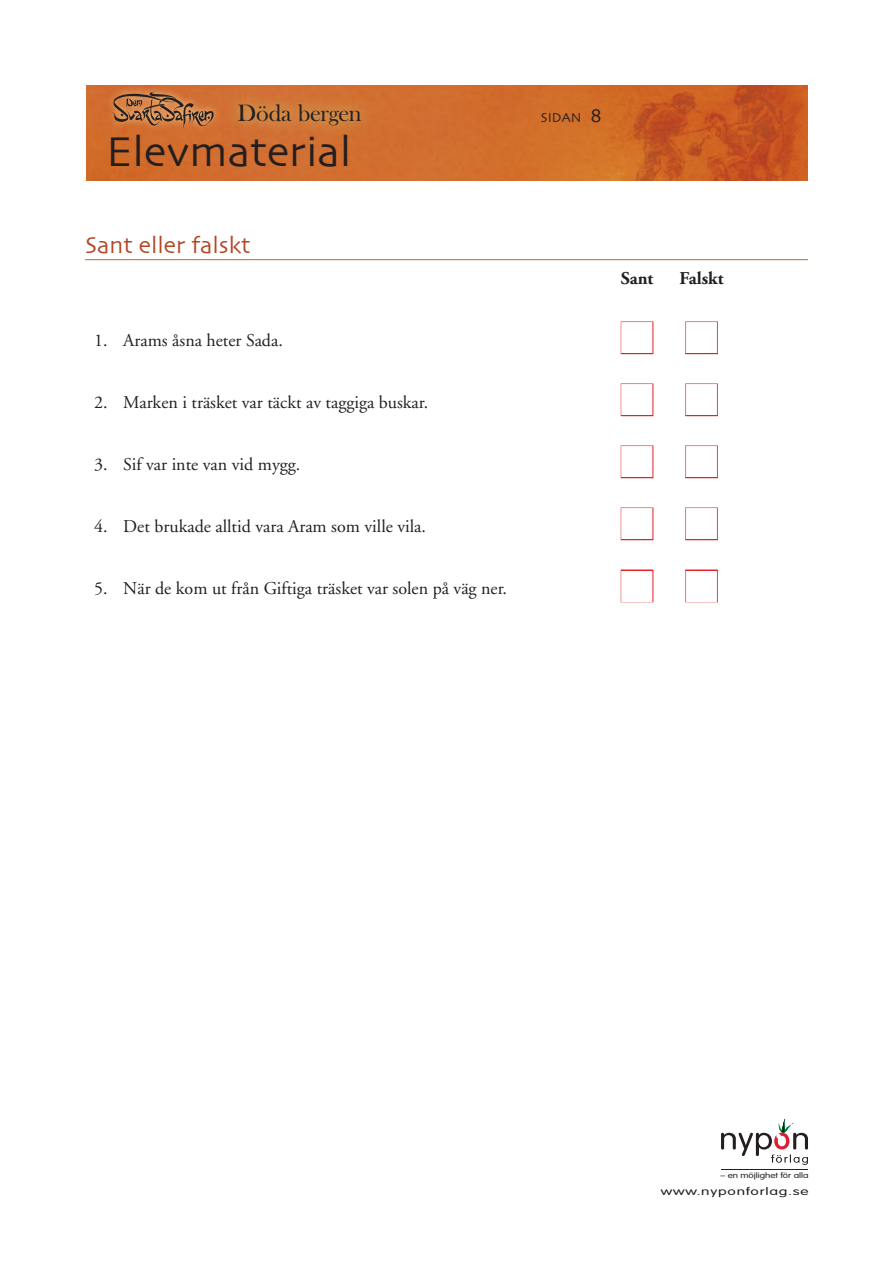
<style>
.page{position:relative;width:893px;height:1263px;background:#fff}
.page>*{position:absolute;margin:0;border:0;box-sizing:border-box;transform-origin:0 0}
.t1{font:43.5px "Skia";color:#231f20}
.t2{font:24.45px "Baskerville Old Fac D";letter-spacing:-.01em;color:#231f20}
.t3{font:24px "Skia";color:#b44624}
.t4{font:18px "Adobe Garamond";color:#231f20}
.t5{font:700 18px "Adobe Garamond";color:#231f20}
.t6{font:13.5px "Skia";color:#231f20}
.t7{font:300 10.5px "VAG Rounded";letter-spacing:.05em;color:#231f20;scale:1.48 1}
.t8{font:300 7.65px "VAG Rounded";letter-spacing:-.005em;color:#231f20;scale:1.28 1}
.s1{font-size:19.5px}
</style>
<div class="page">
<div style="left:86px;top:85px;width:420px;height:95px;background:#d26e2f"></div>
<img style="left:506px;top:85px;width:302px;height:95px">
<svg style="left:721px;top:1118px;width:87px;height:47px"></svg>
<hr style="left:721px;top:1170px;width:87px;height:1px;background:#231f20">
<svg style="left:226px;top:91px;width:148px;height:47px;background:#d07738"></svg>
<svg style="left:106px;top:85px;width:115px;height:48px;background:#d16e31"></svg>
<img style="left:107px;top:92px;width:109px;height:35px">
<hr style="left:85px;top:259px;width:723px;height:1px;background:#cf6123">
<div style="left:621px;top:321px;width:32px;height:33px;border:2px solid #e61e25"></div>
<div style="left:685px;top:321px;width:33px;height:33px;border:2px solid #e61e25"></div>
<div style="left:621px;top:383px;width:32px;height:33px;border:2px solid #e61e25"></div>
<div style="left:685px;top:383px;width:33px;height:33px;border:2px solid #e61e25"></div>
<div style="left:621px;top:445px;width:32px;height:33px;border:2px solid #e61e25"></div>
<div style="left:685px;top:445px;width:33px;height:33px;border:2px solid #e61e25"></div>
<div style="left:621px;top:507px;width:32px;height:33px;border:2px solid #e61e25"></div>
<div style="left:685px;top:507px;width:33px;height:33px;border:2px solid #e61e25"></div>
<div style="left:621px;top:569px;width:32px;height:33px;border:2px solid #e61e25"></div>
<div style="left:685px;top:569px;width:33px;height:33px;border:2px solid #e61e25"></div>
<svg style="left:621px;top:322px;width:96px;height:31px"></svg>
<svg style="left:621px;top:384px;width:96px;height:31px"></svg>
<svg style="left:621px;top:446px;width:96px;height:31px"></svg>
<svg style="left:621px;top:508px;width:96px;height:31px"></svg>
<svg style="left:621px;top:570px;width:96px;height:31px"></svg>
<h2 class="t2" style="left:237px;top:99px;width:126px">Döda bergen</h2>
<h1 class="t1" style="left:106px;top:126px;width:247px">Elevmaterial</h1>
<h3 class="t3" style="left:85px;top:231px;width:167px">Sant eller falskt</h3>
<p class="t4" style="left:94px;top:331px;width:190px">1. Arams åsna heter Sada.</p>
<p class="t4" style="left:94px;top:393px;width:336px">2. Marken i träsket var täckt av taggiga buskar.</p>
<p class="t4" style="left:94px;top:455px;width:208px">3. Sif var inte van vid mygg.</p>
<p class="t4" style="left:94px;top:517px;width:333px">4. Det brukade alltid vara Aram som ville vila.</p>
<p class="t4" style="left:94px;top:579px;width:415px">5. När de kom ut från Giftiga träsket var solen på väg ner.</p>
<p class="t6" style="left:541px;top:109px;width:62px">sidan <span class="s1">8</span></p>
<p class="t5" style="left:621px;top:268px;width:34px">Sant</p>
<p class="t5" style="left:679px;top:268px;width:46px">Falskt</p>
<p class="t8" style="left:720px;top:1170px;width:70px">– en möjlighet för alla</p>
<p class="t7" style="left:661px;top:1185px;width:101px">www.nyponforlag.se</p>
</div>
